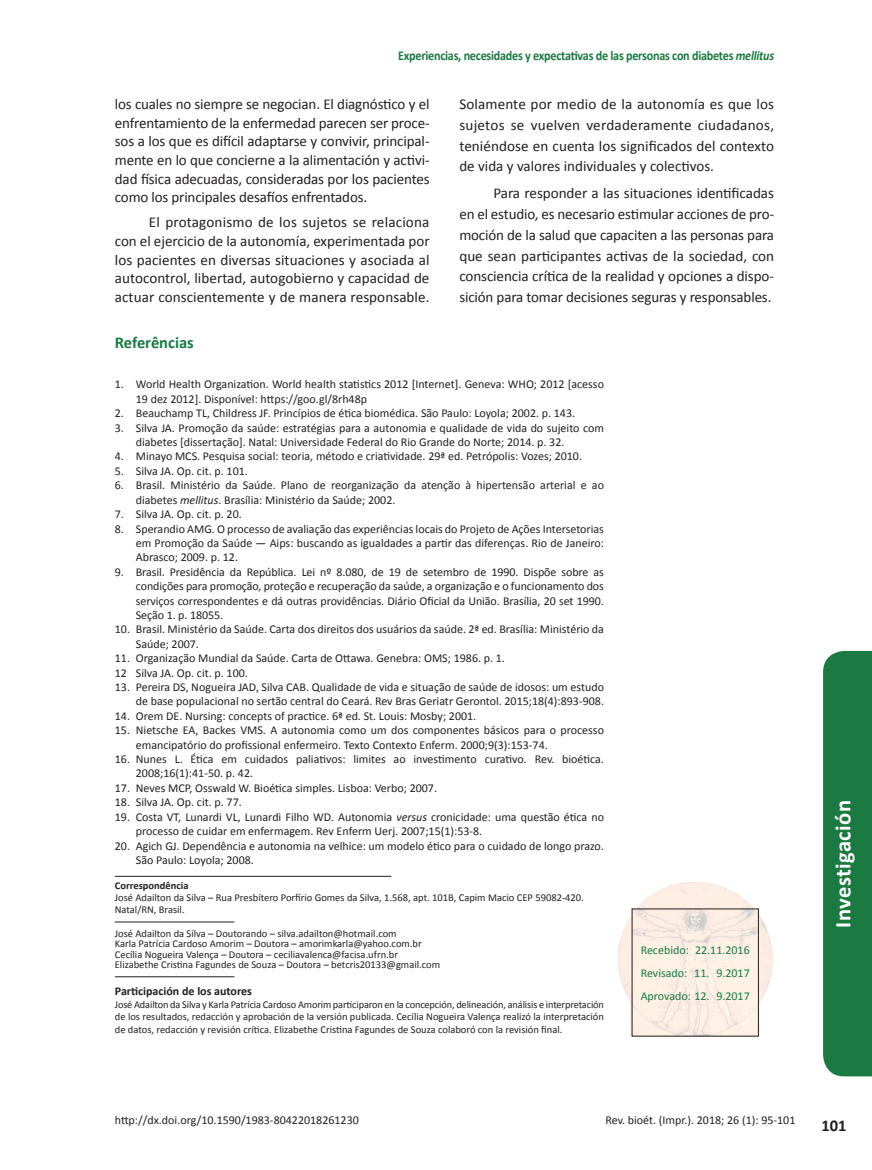
<style>
.page{position:relative;width:872px;height:1170px;background:#fff}
.page>*{position:absolute;margin:0;border:0;box-sizing:border-box;transform-origin:0 0}
.t1{font:700 22.5px "Calibri";letter-spacing:.02em;color:#fff}
.Subtitulo{font:700 16.5px "Calibri";color:#1b7942}
.t2{font:700 16.5px "Calibri";color:#231f20}
.Texto{font:15px/18.6px "Calibri";letter-spacing:-.01em;color:#231f20;text-align:justify}
.t3{font:700 13.5px "Calibri";letter-spacing:-.02em;color:#1b7942;scale:.9 1}
.Referencias{font:12px/14.4px "Calibri";color:#231f20}
.t4{font:12px "Calibri";color:#1b7942}
.Titulo_participacao{font:700 12px "Calibri";color:#231f20}
.Texto_participacao_d{font:10.5px/12.6px "Calibri";color:#231f20;text-align:justify}
.E-mail{font:10.5px/10.5px "Calibri";color:#231f20}
.Texto_correspondenci{font:10.5px/12px "Calibri";color:#231f20}
.Titulo_correspondenc{font:700 10.5px "Calibri";color:#231f20}
.s1{font-style:italic}
</style>
<div class="page">
<hr style="left:115px;top:876px;width:276px;height:1px;background:#231f20">
<hr style="left:115px;top:921px;width:119px;height:1px;background:#231f20">
<hr style="left:115px;top:976px;width:119px;height:1px;background:#231f20">
<img style="left:617px;top:882px;width:156px;height:154px">
<div style="left:823px;top:651px;width:49px;height:425px;background:#1b7942"></div>
<p class="t3" style="left:398px;top:47px;width:419px">Experiencias, necesidades y expectativas de las personas con diabetes <span class="s1">mellitus</span></p>
<p class="Texto" style="left:115px;top:95px;width:316px">los cuales no siempre se negocian. El diagnóstico y el enfrentamiento de la enfermedad parecen ser proce&shy;sos a los que es difícil adaptarse y convivir, principal&shy;mente en lo que concierne a la alimentación y activi&shy;dad física adecuadas, consideradas por los pacientes como los principales desafíos enfrentados.</p>
<p class="Texto" style="left:115px;top:213px;width:316px;text-indent:34px">El protagonismo de los sujetos se relaciona con el ejercicio de la autonomía, experimentada por los pacientes en diversas situaciones y asociada al autocontrol, libertad, autogobierno y capacidad de actuar conscientemente y de manera responsable.</p>
<p class="Texto" style="left:459px;top:94px;width:316px;line-height:20.7px">Solamente por medio de la autonomía es que los sujetos se vuelven verdaderamente ciudadanos, teniéndose en cuenta los significados del contexto de vida y valores individuales y colectivos.</p>
<p class="Texto" style="left:459px;top:183px;width:316px;line-height:20.7px;text-indent:34px">Para responder a las situaciones identificadas en el estudio, es necesario estimular acciones de pro&shy;moción de la salud que capaciten a las personas para que sean participantes activas de la sociedad, con consciencia crítica de la realidad y opciones a dispo&shy;sición para tomar decisiones seguras y responsables.</p>
<p class="Subtitulo" style="left:115px;top:332px;width:81px">Referências</p>
<p class="Referencias" style="left:136px;top:377px;width:469px;text-indent:-21px">1. World Health Organization. World health statistics 2012 [Internet]. Geneva: WHO; 2012 [acesso<br>19 dez 2012]. Disponível: https://goo.gl/8rh48p</p>
<p class="Referencias" style="left:115px;top:406px;width:462px">2. Beauchamp TL, Childress JF. Princípios de ética biomédica. São Paulo: Loyola; 2002. p. 143.</p>
<p class="Referencias" style="left:136px;top:420px;width:469px;text-indent:-21px">3. Silva JA. Promoção da saúde: estratégias para a autonomia e qualidade de vida do sujeito com diabetes [dissertação]. Natal: Universidade Federal do Rio Grande do Norte; 2014. p. 32.</p>
<p class="Referencias" style="left:115px;top:449px;width:469px">4. Minayo MCS. Pesquisa social: teoria, método e criatividade. 29ª ed. Petrópolis: Vozes; 2010.</p>
<p class="Referencias" style="left:115px;top:463px;width:134px">5. Silva JA. Op. cit. p. 101.</p>
<p class="Referencias" style="left:136px;top:478px;width:469px;text-indent:-21px">6. Brasil. Ministério da Saúde. Plano de reorganização da atenção à hipertensão arterial e ao diabetes <span class="s1">mellitus</span>. Brasília: Ministério da Saúde; 2002.</p>
<p class="Referencias" style="left:115px;top:507px;width:128px">7. Silva JA. Op. cit. p. 20.</p>
<p class="Referencias" style="left:136px;top:521px;width:469px;text-align:justify;text-indent:-21px">8. Sperandio AMG. O processo de avaliação das experiências locais do Projeto de Ações Intersetorias em Promoção da Saúde — Aips: buscando as igualdades a partir das diferenças. Rio de Janeiro:<br>Abrasco; 2009. p. 12.</p>
<p class="Referencias" style="left:136px;top:564px;width:469px;text-align:justify;text-indent:-21px">9. Brasil. Presidência da República. Lei nº 8.080, de 19 de setembro de 1990. Dispõe sobre as condições para promoção, proteção e recuperação da saúde, a organização e o funcionamento dos serviços correspondentes e dá outras providências. Diário Oficial da União. Brasília, 20 set 1990.<br>Seção 1. p. 18055.</p>
<p class="Referencias" style="left:136px;top:622px;width:469px;text-indent:-21px">10. Brasil. Ministério da Saúde. Carta dos direitos dos usuários da saúde. 2ª ed. Brasília: Ministério da<br>Saúde; 2007.</p>
<p class="Referencias" style="left:115px;top:651px;width:391px">11. Organização Mundial da Saúde. Carta de Ottawa. Genebra: OMS; 1986. p. 1.</p>
<p class="Referencias" style="left:115px;top:665px;width:134px">12 Silva JA. Op. cit. p. 100.</p>
<p class="Referencias" style="left:115px;top:679px;width:490px;text-align:right">13. Pereira DS, Nogueira JAD, Silva CAB. Qualidade de vida e situação de saúde de idosos: um estudo de base populacional no sertão central do Ceará. Rev Bras Geriatr Gerontol. 2015;18(4):893-908.</p>
<p class="Referencias" style="left:115px;top:708px;width:363px">14. Orem DE. Nursing: concepts of practice. 6ª ed. St. Louis: Mosby; 2001.</p>
<p class="Referencias" style="left:136px;top:723px;width:469px;text-indent:-21px">15. Nietsche EA, Backes VMS. A autonomia como um dos componentes básicos para o processo emancipatório do profissional enfermeiro. Texto Contexto Enferm. 2000;9(3):153-74.</p>
<p class="Referencias" style="left:136px;top:751px;width:469px;text-indent:-21px">16. Nunes L. Ética em cuidados paliativos: limites ao investimento curativo. Rev. bioética.<br>2008;16(1):41-50. p. 42.</p>
<p class="Referencias" style="left:115px;top:780px;width:324px">17. Neves MCP, Osswald W. Bioética simples. Lisboa: Verbo; 2007.</p>
<p class="Referencias" style="left:115px;top:795px;width:128px">18. Silva JA. Op. cit. p. 77.</p>
<p class="Referencias" style="left:136px;top:809px;width:469px;text-indent:-21px">19. Costa VT, Lunardi VL, Lunardi Filho WD. Autonomia <span class="s1">versus</span> cronicidade: uma questão ética no processo de cuidar em enfermagem. Rev Enferm Uerj. 2007;15(1):53-8.</p>
<p class="Referencias" style="left:136px;top:838px;width:469px;text-indent:-21px">20. Agich GJ. Dependência e autonomia na velhice: um modelo ético para o cuidado de longo prazo.<br>São Paulo: Loyola; 2008.</p>
<p class="Titulo_correspondenc" style="left:115px;top:879px;width:75px">Correspondência</p>
<p class="Texto_correspondenci" style="left:115px;top:891px;width:470px">José Adailton da Silva – Rua Presbítero Porfírio Gomes da Silva, 1.568, apt. 101B, Capim Macio CEP 59082-420.<br>Natal/RN, Brasil.</p>
<p class="E-mail" style="left:115px;top:927px;width:327px">José Adailton da Silva – Doutorando – silva.adailton@hotmail.com<br>Karla Patrícia Cardoso Amorim – Doutora – amorimkarla@yahoo.com.br Cecília Nogueira Valença – Doutora – ceciliavalenca@facisa.ufrn.br Elizabethe Cristina Fagundes de Souza – Doutora – betcris20133@gmail.com</p>
<p class="Titulo_participacao" style="left:115px;top:983px;width:139px">Participación de los autores</p>
<p class="Texto_participacao_d" style="left:115px;top:998px;width:491px">José Adailton da Silva y Karla Patrícia Cardoso Amorim participaron en la concepción, delineación, análisis e interpretación de los resultados, redacción y aprobación de la versión publicada. Cecília Nogueira Valença realizó la interpretación de datos, redacción y revisión crítica. Elizabethe Cristina Fagundes de Souza colaboró con la revisión final.</p>
<p class="t4" style="left:640px;top:942px;width:111px">Recebido: 22.11.2016</p>
<p class="t4" style="left:640px;top:965px;width:111px">Revisado: 11. 9.2017</p>
<p class="t4" style="left:640px;top:988px;width:111px">Aprovado: 12. 9.2017</p>
<h1 class="t1" style="left:828px;top:927px;width:129px;rotate:-90deg">Investigación</h1>
<p class="Referencias" style="left:115px;top:1113px;width:245px">http://dx.doi.org/10.1590/1983-80422018261230</p>
<p class="Referencias" style="left:605px;top:1113px;width:191px">Rev. bioét. (Impr.). 2018; 26 (1): 95-101</p>
<h2 class="t2" style="left:821px;top:1115px;width:27px">101</h2>
</div>
